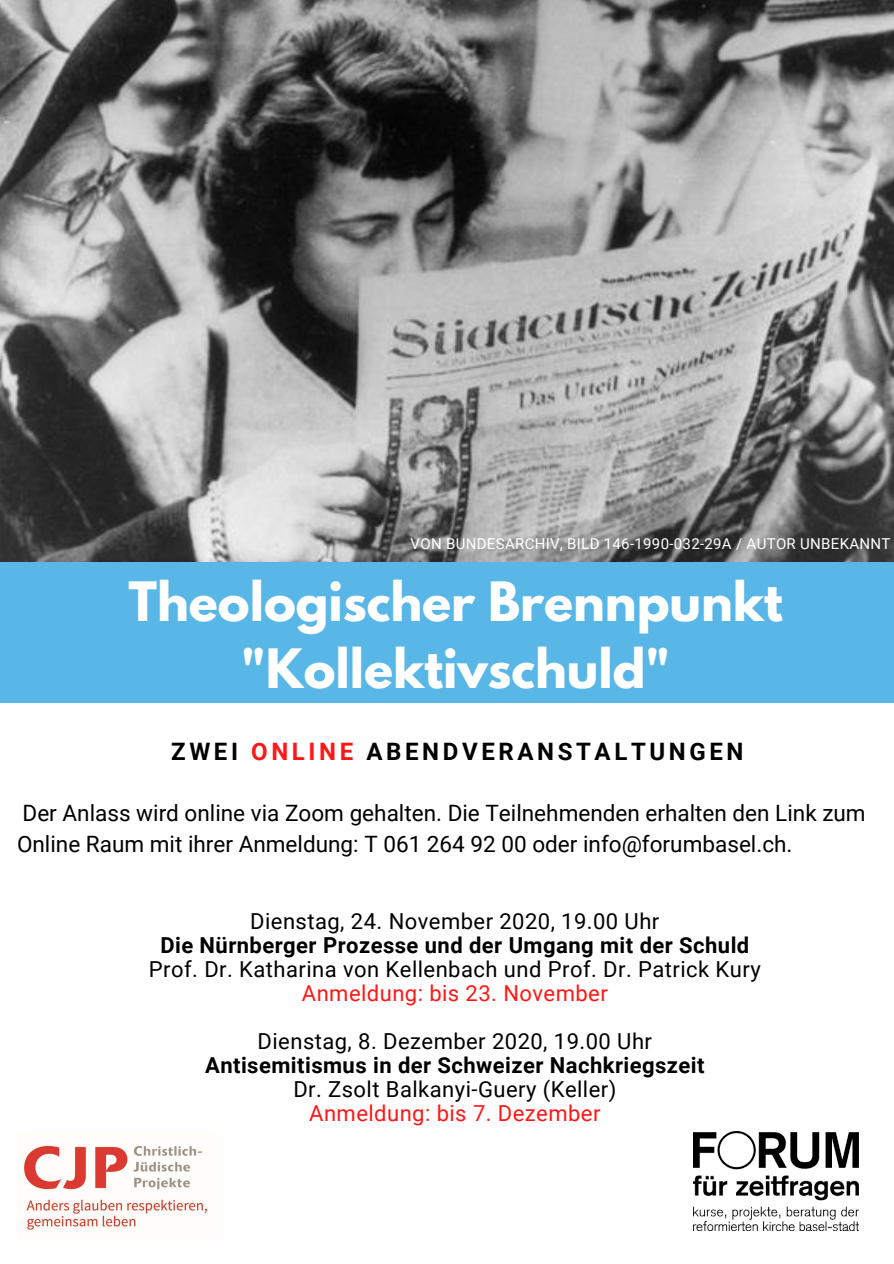
<style>
.page{position:relative;width:894px;height:1264px;background:#fff}
.page>*{position:absolute;margin:0;border:0;box-sizing:border-box;transform-origin:0 0}
.t1{font:700 48px/66.4px "League Spartan";color:#fff;text-align:center}
.t2{font:700 24px "Roboto";letter-spacing:.15em;color:#000}
.t3{font:22.5px/30.6px "Roboto";color:#000}
.t4{font:22.05px "Roboto";letter-spacing:.02em;color:#000}
.t5{font:700 22.05px "Roboto";letter-spacing:.02em;color:#000}
.t6{font:22.05px "Roboto";letter-spacing:.02em;color:#ff1616}
.t7{font:15px "Roboto";letter-spacing:.02em;color:#fff}
.s1{color:#ff1616}
</style>
<div class="page">
<img style="left:0;top:0;width:893px;height:562px">
<div style="left:0;top:562px;width:893px;height:701px;background:#59b7e7"></div>
<div style="left:0;top:703px;width:893px;height:560px;background:#fff"></div>
<img style="left:24px;top:1145px;width:183px;height:85px">
<img style="left:693px;top:1131px;width:165px;height:99px">
<p class="t7" style="left:410px;top:535px;width:481px">VON BUNDESARCHIV, BILD 146-1990-032-29A / AUTOR UNBEKANNT</p>
<h1 class="t1" style="left:128px;top:575px;width:655px">Theologischer Brennpunkt "Kollektivschuld"</h1>
<p class="t2" style="left:171px;top:737px;width:573px">ZWEI <span class="s1">ONLINE</span> ABENDVERANSTALTUNGEN</p>
<p class="t3" style="left:17px;top:798px;width:849px">Der Anlass wird online via Zoom gehalten. Die Teilnehmenden erhalten den Link zum<br>Online Raum mit ihrer Anmeldung: T 061 264 92 00 oder info@forumbasel.ch.</p>
<p class="t4" style="left:250px;top:909px;width:410px">Dienstag, 24. November 2020, 19.00 Uhr</p>
<p class="t5" style="left:160px;top:933px;width:590px">Die Nürnberger Prozesse und der Umgang mit der Schuld</p>
<p class="t4" style="left:149px;top:956px;width:613px">Prof. Dr. Katharina von Kellenbach und Prof. Dr. Patrick Kury</p>
<p class="t6" style="left:302px;top:980px;width:307px">Anmeldung: bis 23. November</p>
<p class="t4" style="left:257px;top:1028px;width:396px">Dienstag, 8. Dezember 2020, 19.00 Uhr</p>
<p class="t5" style="left:205px;top:1052px;width:501px">Antisemitismus in der Schweizer Nachkriegszeit</p>
<p class="t4" style="left:293px;top:1076px;width:324px">Dr. Zsolt Balkanyi-Guery (Keller)</p>
<p class="t6" style="left:309px;top:1100px;width:292px">Anmeldung: bis 7. Dezember</p>
</div>
